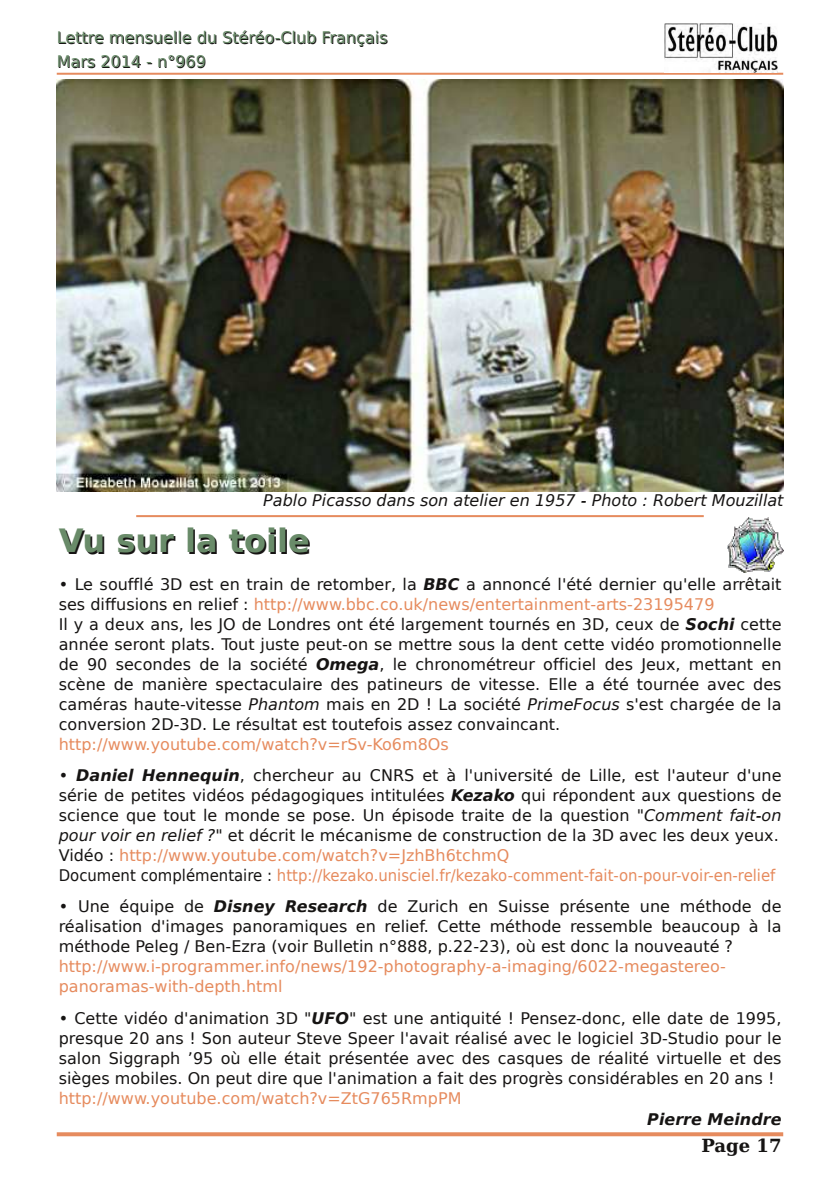
<style>
.page{position:relative;width:840px;height:1191px;background:#fff}
.page>*{position:absolute;margin:0;border:0;box-sizing:border-box;transform-origin:0 0}
.t1{font:700 32px "Bitstream Vera Sans";color:#161413}
.t2{font:700 18px "Bitstream Vera Serif";color:#161413}
.t3{font:16px/20px "Bitstream Vera Sans";color:#161413}
.t4{font:16px/20px "Bitstream Vera Sans";color:#e68b5e}
.t5{font:italic 16px "Bitstream Vera Sans";color:#161413}
.t6{font:italic 700 16px "Bitstream Vera Sans";color:#161413}
.s1{color:#698b69}
.s2{font-weight:700;font-style:italic}
.s3{color:#e68b5e}
.s4{font-style:italic}
</style>
<div class="page">
<hr style="left:57px;top:73px;width:725px;height:2px;background:#e68b5e">
<img style="left:664px;top:24px;width:112px;height:48px">
<svg style="left:57px;top:1132px;width:725px;height:4px;background:#e79369"></svg>
<img style="left:727px;top:517px;width:55px;height:56px">
<img style="left:57px;top:79px;width:725px;height:412px">
<hr style="left:136px;top:515px;width:567px;height:2px;background:#e68b5e">
<p class="t3" style="left:57px;top:27px;width:332px;line-height:24px">Lettre mensue<span class="s1">ll</span>e du Stéréo-C<span class="s1">l</span>ub França<span class="s1">i</span>s<br>Mars 2014 - n°969</p>
<p class="t5" style="left:263px;top:493px;width:521px">Pablo Picasso dans son atelier en 1957 - Photo : Robert Mouzillat</p>
<h1 class="t1" style="left:60px;top:528px;width:252px">Vu sur la toile</h1>
<p class="t3" style="left:59px;top:575px;width:724px">• Le soufflé 3D est en train de retomber, la <span class="s2">BBC</span> a annoncé l'été dernier qu'elle arrêtait ses diffusions en relief : <span class="s3">http://www.bbc.co.uk/news/entertainment-arts-23195479<br></span>Il y a deux ans, les JO de Londres ont été largement tournés en 3D, ceux de <span class="s2">Sochi</span> cette année seront plats. Tout juste peut-on se mettre sous la dent cette vidéo promotionnelle de 90 secondes de la société <span class="s2">Omega</span>, le chronométreur officiel des Jeux, mettant en scène de manière spectaculaire des patineurs de vitesse. Elle a été tournée avec des caméras haute-vitesse <span class="s4">Phantom</span> mais en 2D ! La société <span class="s4">PrimeFocus</span> s'est chargée de la conversion 2D-3D. Le résultat est toutefois assez convaincant.</p>
<p class="t4" style="left:59px;top:735px;width:391px">http://www.youtube.com/watch?v=rSv-Ko6m8Os</p>
<p class="t3" style="left:59px;top:766px;width:724px">• <span class="s2">Daniel Hennequin</span>, chercheur au CNRS et à l'université de Lille, est l'auteur d'une série de petites vidéos pédagogiques intitulées <span class="s2">Kezako</span> qui répondent aux questions de science que tout le monde se pose. Un épisode traite de la question "<span class="s4">Comment fait-on pour voir en relief ?</span>" et décrit le mécanisme de construction de la 3D avec les deux yeux.<br>Vidéo : <span class="s3">http://www.youtube.com/watch?v=JzhBh6tchmQ<br></span>Document complémentaire : <span class="s3">http://kezako.unisciel.fr/kezako-comment-fait-on-pour-voir-en-relief</span></p>
<p class="t3" style="left:59px;top:898px;width:724px;text-align:justify">• Une équipe de <span class="s2">Disney Research</span> de Zurich en Suisse présente une méthode de réalisation d'images panoramiques en relief. Cette méthode ressemble beaucoup à la méthode Peleg / Ben-Ezra (voir Bulletin n°888, p.22-23), où est donc la nouveauté ?</p>
<p class="t4" style="left:59px;top:958px;width:668px">http://www.i-programmer.info/news/192-photography-a-imaging/6022-megastereo&shy;panoramas-with-depth.html</p>
<p class="t3" style="left:59px;top:1009px;width:724px;text-align:justify">• Cette vidéo d'animation 3D "<span class="s2">UFO</span>" est une antiquité ! Pensez-donc, elle date de 1995, presque 20 ans ! Son auteur Steve Speer l'avait réalisé avec le logiciel 3D-Studio pour le salon Siggraph ’95 où elle était présentée avec des casques de réalité virtuelle et des sièges mobiles. On peut dire que l'animation a fait des progrès considérables en 20 ans !</p>
<p class="t4" style="left:59px;top:1089px;width:404px">http://www.youtube.com/watch?v=ZtG765RmpPM</p>
<p class="t6" style="left:647px;top:1112px;width:136px">Pierre Meindre</p>
<p class="t2" style="left:701px;top:1137px;width:82px">Page 17</p>
</div>
